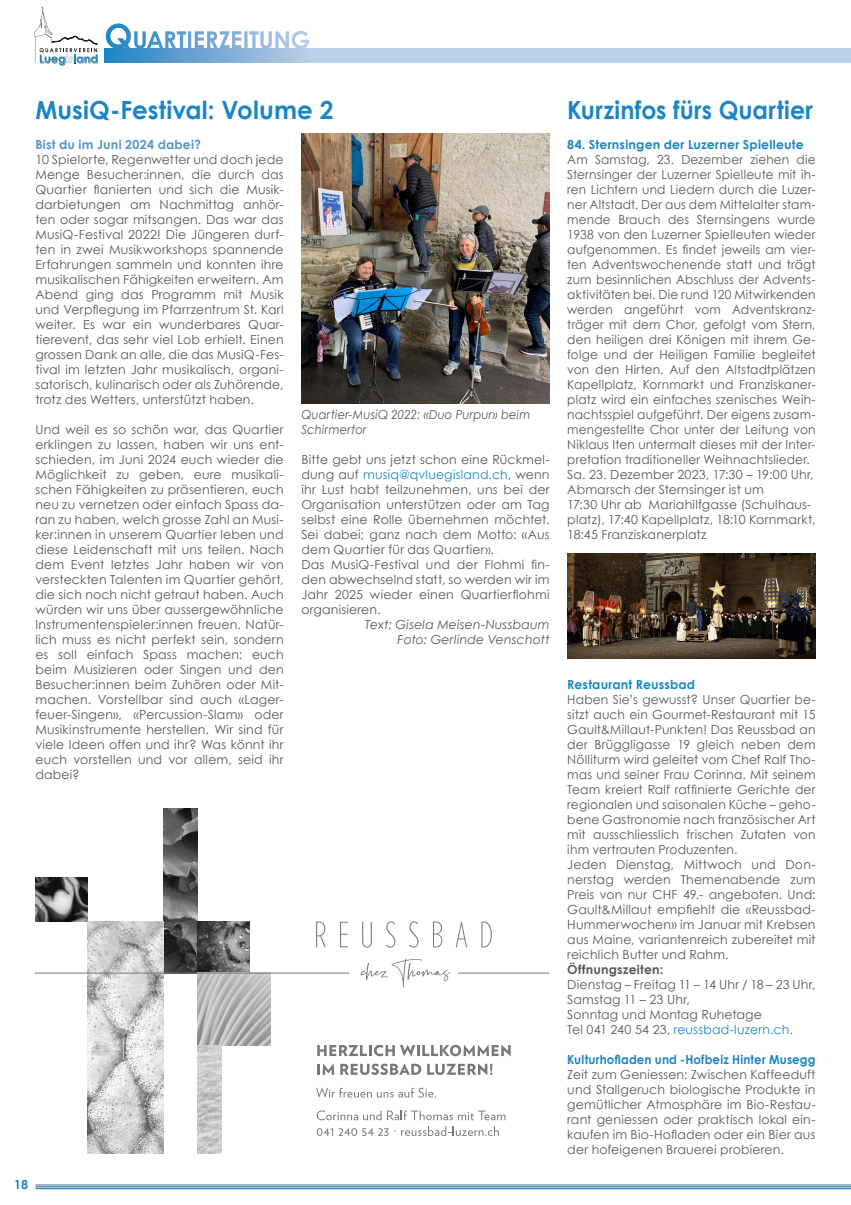
<style>
.page{position:relative;width:851px;height:1205px;background:#fff}
.page>*{position:absolute;margin:0;border:0;box-sizing:border-box;transform-origin:0 0}
.t1{font:700 25px "Century Gothic";letter-spacing:.005em;color:#1b86c3}
.t2{font:700 25px "Century Gothic";letter-spacing:.005em;color:#1b86c3;scale:.94 1}
.t3{font:12.5px/15px "Century Gothic";letter-spacing:.01em;color:#57585a}
.t4{font:700 12.5px "Century Gothic";letter-spacing:.015em;color:#1b86c3}
.t5{font:italic 12.5px/15px "Century Gothic";letter-spacing:.01em;color:#57585a;text-align:right}
.t6{font:italic 12.5px/15px "Century Gothic";letter-spacing:.01em;color:#57585a;scale:.93 1}
.t7{font:700 12.5px "Century Gothic";letter-spacing:.015em;color:#1b86c3;scale:.94 1}
.t8{font:700 12.5px "Century Gothic";letter-spacing:.02em;color:#5197cc}
.t9{font:700 12.5px "Century Gothic";letter-spacing:.01em;color:#57585a}
.s1{color:#1b86c3}
</style>
<div class="page">
<hr style="left:35px;top:1188px;width:815px;height:1px;background:#1b86c3">
<hr style="left:35px;top:1186px;width:815px;height:1px;background:#57585a">
<hr style="left:35px;top:1185px;width:815px;height:1px;background:#1b86c3">
<svg style="left:34px;top:7px;width:64px;height:59px"></svg>
<svg style="left:105px;top:48px;width:204px;height:15px"></svg>
<svg style="left:106px;top:23px;width:203px;height:27px"></svg>
<div style="left:309px;top:48px;width:541px;height:15px;background:#bbd0e9"></div>
<img style="left:164px;top:809px;width:34px;height:163px">
<img style="left:35px;top:877px;width:53px;height:44px">
<img style="left:198px;top:921px;width:51px;height:51px">
<img style="left:198px;top:973px;width:72px;height:72px">
<img style="left:198px;top:1045px;width:23px;height:109px">
<img style="left:88px;top:921px;width:76px;height:233px">
<svg style="left:316px;top:921px;width:10px;height:26px"></svg>
<svg style="left:340px;top:922px;width:8px;height:25px"></svg>
<svg style="left:362px;top:922px;width:10px;height:25px"></svg>
<svg style="left:386px;top:921px;width:9px;height:26px"></svg>
<svg style="left:409px;top:921px;width:9px;height:26px"></svg>
<svg style="left:433px;top:921px;width:9px;height:26px"></svg>
<svg style="left:455px;top:921px;width:12px;height:26px"></svg>
<svg style="left:481px;top:921px;width:11px;height:26px"></svg>
<hr style="left:35px;top:972px;width:514px;height:1px;background:#76787b">
<div style="left:349px;top:960px;width:108px;height:26px;background:#fff"></div>
<svg style="left:360px;top:959px;width:90px;height:28px"></svg>
<svg style="left:317px;top:1045px;width:193px;height:11px"></svg>
<svg style="left:317px;top:1063px;width:17px;height:12px"></svg>
<svg style="left:340px;top:1063px;width:81px;height:12px"></svg>
<svg style="left:427px;top:1063px;width:65px;height:12px"></svg>
<svg style="left:316px;top:1087px;width:120px;height:10px"></svg>
<svg style="left:317px;top:1110px;width:64px;height:10px"></svg>
<svg style="left:387px;top:1110px;width:118px;height:10px"></svg>
<svg style="left:316px;top:1128px;width:79px;height:8px"></svg>
<svg style="left:401px;top:1126px;width:98px;height:10px"></svg>
<img style="left:301px;top:134px;width:249px;height:270px">
<img style="left:567px;top:554px;width:248px;height:105px">
<h1 class="t1" style="left:35px;top:91px;width:299px">MusiQ-Festival: Volume 2</h1>
<h1 class="t2" style="left:567px;top:91px;width:263px">Kurzinfos fürs Quartier</h1>
<p class="t4" style="left:567px;top:135px;width:238px">84. Sternsingen der Luzerner Spielleute</p>
<p class="t3" style="left:567px;top:151px;width:250px">Am Samstag, 23. Dezember ziehen die Sternsinger der Luzerner Spielleute mit ih&shy;ren Lichtern und Liedern durch die Luzer&shy;ner Altstadt. Der aus dem Mittelalter stam&shy;mende Brauch des Sternsingens wurde 1938 von den Luzerner Spielleuten wieder aufgenommen. Es findet jeweils am vier&shy;ten Adventswochenende statt und trägt zum besinnlichen Abschluss der Advents&shy;aktivitäten bei. Die rund 120 Mitwirkenden werden angeführt vom Adventskranz&shy;träger mit dem Chor, gefolgt vom Stern, den heiligen drei Königen mit ihrem Ge&shy;folge und der Heiligen Familie begleitet von den Hirten. Auf den Altstadtplätzen Kapellplatz, Kornmarkt und Franziskaner&shy;platz wird ein einfaches szenisches Weih&shy;nachtsspiel aufgeführt. Der eigens zusam&shy;mengestellte Chor unter der Leitung von Niklaus Iten untermalt dieses mit der Inter&shy;pretation traditioneller Weihnachtslieder.<br>Sa. 23. Dezember 2023, 17:30 – 19:00 Uhr, Abmarsch der Sternsinger ist um<br>17:30 Uhr ab Mariahilfgasse (Schulhaus&shy;platz), 17:40 Kapellplatz, 18:10 Kornmarkt, 18:45 Franziskanerplatz</p>
<p class="t8" style="left:35px;top:135px;width:167px">Bist du im Juni 2024 dabei?</p>
<p class="t3" style="left:35px;top:151px;width:250px;text-align:justify">10 Spielorte, Regenwetter und doch jede Menge Besucher:innen, die durch das Quartier flanierten und sich die Musik&shy;darbietungen am Nachmittag anhör&shy;ten oder sogar mitsangen. Das war das MusiQ-Festival 2022! Die Jüngeren durf&shy;ten in zwei Musikworkshops spannende Erfahrungen sammeln und konnten ihre musikalischen Fähigkeiten erweitern. Am Abend ging das Programm mit Musik und Verpflegung im Pfarrzentrum St. Karl weiter. Es war ein wunderbares Quar&shy;tierevent, das sehr viel Lob erhielt. Einen grossen Dank an alle, die das MusiQ-Fes&shy;tival im letzten Jahr musikalisch, organi&shy;satorisch, kulinarisch oder als Zuhörende, trotz des Wetters, unterstützt haben.</p>
<p class="t3" style="left:35px;top:421px;width:250px;text-align:justify">Und weil es so schön war, das Quartier erklingen zu lassen, haben wir uns ent&shy;schieden, im Juni 2024 euch wieder die Möglichkeit zu geben, eure musikali&shy;schen Fähigkeiten zu präsentieren, euch neu zu vernetzen oder einfach Spass da&shy;ran zu haben, welch grosse Zahl an Musi&shy;ker:innen in unserem Quartier leben und diese Leidenschaft mit uns teilen. Nach dem Event letztes Jahr haben wir von versteckten Talenten im Quartier gehört, die sich noch nicht getraut haben. Auch würden wir uns über aussergewöhnliche Instrumentenspieler:innen freuen. Natür&shy;lich muss es nicht perfekt sein, sondern es soll einfach Spass machen: euch beim Musizieren oder Singen und den Besucher:innen beim Zuhören oder Mit&shy;machen. Vorstellbar sind auch «Lager&shy;feuer-Singen», «Percussion-Slam» oder Musikinstrumente herstellen. Wir sind für viele Ideen offen und ihr? Was könnt ihr euch vorstellen und vor allem, seid ihr dabei?</p>
<p class="t6" style="left:301px;top:406px;width:248px">Quartier-MusiQ 2022: «Duo Purpur» beim<br>Schirmertor</p>
<p class="t3" style="left:301px;top:451px;width:250px">Bitte gebt uns jetzt schon eine Rückmel&shy;dung auf <span class="s1">musiq@qvluegisland.ch</span>, wenn ihr Lust habt teilzunehmen, uns bei der Organisation unterstützen oder am Tag selbst eine Rolle übernehmen möchtet.<br>Sei dabei; ganz nach dem Motto: «Aus dem Quartier für das Quartier».<br>Das MusiQ-Festival und der Flohmi fin&shy;den abwechselnd statt, so werden wir im Jahr 2025 wieder einen Quartierflohmi organisieren.</p>
<p class="t5" style="left:365px;top:616px;width:186px">Text: Gisela Meisen-Nussbaum<br>Foto: Gerlinde Venschott</p>
<p class="t4" style="left:567px;top:675px;width:129px">Restaurant Reussbad</p>
<p class="t3" style="left:567px;top:691px;width:250px">Haben Sie’s gewusst? Unser Quartier be&shy;sitzt auch ein Gourmet-Restaurant mit 15<br>Gault&amp;Millaut-Punkten! Das Reussbad an der Brüggligasse 19 gleich neben dem Nölliturm wird geleitet vom Chef Ralf Tho&shy;mas und seiner Frau Corinna. Mit seinem Team kreiert Ralf raffinierte Gerichte der regionalen und saisonalen Küche – geho&shy;bene Gastronomie nach französischer Art mit ausschliesslich frischen Zutaten von ihm vertrauten Produzenten.<br>Jeden Dienstag, Mittwoch und Don&shy;nerstag werden Themenabende zum Preis von nur CHF 49.- angeboten. Und:<br>Gault&amp;Millaut empfiehlt die «Reussbad-Hummerwochen» im Januar mit Krebsen aus Maine, variantenreich zubereitet mit reichlich Butter und Rahm.</p>
<p class="t9" style="left:567px;top:960px;width:97px">Öffnungszeiten:</p>
<p class="t3" style="left:567px;top:976px;width:250px">Dienstag – Freitag 11 – 14 Uhr / 18 – 23 Uhr,<br>Samstag 11 – 23 Uhr,<br>Sonntag und Montag Ruhetage<br>Tel 041 240 54 23, <span class="s1">reussbad-luzern.ch</span>.</p>
<p class="t7" style="left:567px;top:1050px;width:265px">Kulturhofladen und -Hofbeiz Hinter Musegg</p>
<p class="t3" style="left:567px;top:1066px;width:250px;text-align:justify">Zeit zum Geniessen: Zwischen Kaffeeduft und Stallgeruch biologische Produkte in gemütlicher Atmosphäre im Bio-Restau&shy;rant geniessen oder praktisch lokal ein&shy;kaufen im Bio-Hofladen oder ein Bier aus der hofeigenen Brauerei probieren.</p>
<p class="t4" style="left:14px;top:1175px;width:16px">18</p>
</div>
